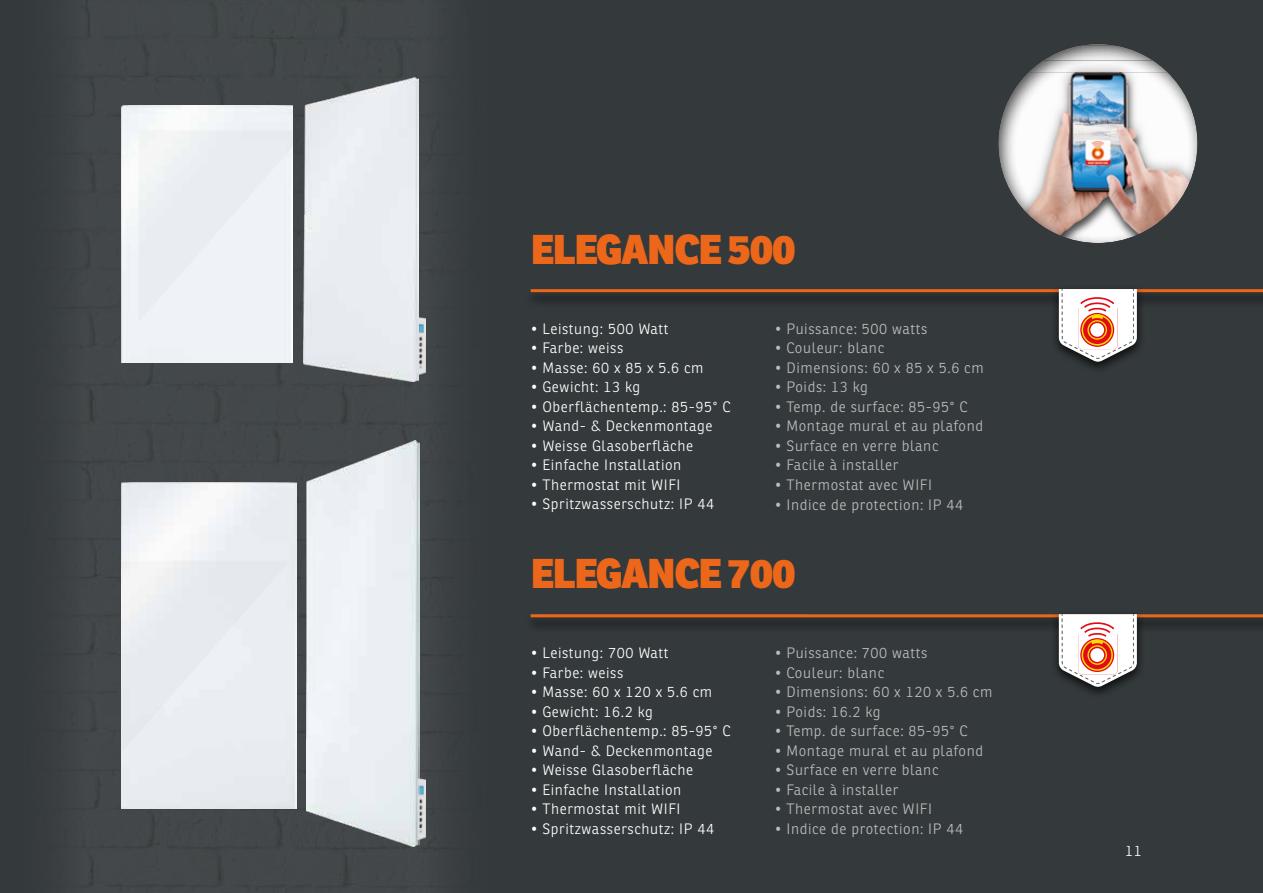
<style>
.page{position:relative;width:1263px;height:893px;background:#34393b}
.page>*{position:absolute;margin:0;border:0;box-sizing:border-box;transform-origin:0 0}
.t1{font:800 40.5px "Ronnia";letter-spacing:-.03em;color:#ec671a}
.t2{font:300 14.7px "Ronnia";letter-spacing:.04em;color:#bcbcbc}
.t3{font:300 14.7px "Ronnia";letter-spacing:.04em;color:#fff}
</style>
<div class="page">
<div style="left:0;top:0;width:507px;height:893px;background:#3f4345"></div>
<img style="left:121px;top:105px;width:171px;height:257px">
<img style="left:418px;top:318px;width:7px;height:58px">
<img style="left:303px;top:78px;width:115px;height:304px">
<img style="left:121px;top:482px;width:175px;height:326px">
<img style="left:420px;top:778px;width:6px;height:62px">
<img style="left:307px;top:440px;width:113px;height:406px">
<svg style="left:530px;top:289px;width:733px;height:4px;background:#bc5920"></svg>
<svg style="left:530px;top:614px;width:733px;height:4px;background:#be5a20"></svg>
<div style="left:121px;top:561px;width:169px;height:192px;background:#eaedf2"></div>
<svg style="left:139px;top:130px;width:168px;height:192px;background:#e5e8ec"></svg>
<div style="left:1051px;top:285px;width:95px;height:89px;background:#000;opacity:.75"></div>
<svg style="left:1059px;top:289px;width:78px;height:73px;background:#dcc2ba"></svg>
<div style="left:1051px;top:610px;width:95px;height:89px;background:#000;opacity:.75"></div>
<svg style="left:1059px;top:614px;width:78px;height:73px;background:#dcc2ba"></svg>
<div style="left:997px;top:41px;width:203px;height:202px;background:#000;opacity:.75"></div>
<h1 class="t1" style="left:531px;top:223px;width:267px">ELEGANCE 500</h1>
<p class="t3" style="left:531px;top:320px;width:139px">• Leistung: 500 Watt</p>
<p class="t3" style="left:531px;top:339px;width:94px">• Farbe: weiss</p>
<p class="t3" style="left:531px;top:359px;width:174px">• Masse: 60 x 85 x 5.6 cm</p>
<p class="t3" style="left:531px;top:378px;width:111px">• Gewicht: 13 kg</p>
<p class="t3" style="left:531px;top:398px;width:201px">• Oberflächentemp.: 85-95° C</p>
<p class="t3" style="left:531px;top:417px;width:183px">• Wand- &amp; Deckenmontage</p>
<p class="t3" style="left:531px;top:437px;width:164px">• Weisse Glasoberfläche</p>
<p class="t3" style="left:531px;top:456px;width:152px">• Einfache Installation</p>
<p class="t3" style="left:531px;top:476px;width:151px">• Thermostat mit WIFI</p>
<p class="t3" style="left:531px;top:495px;width:185px">• Spritzwasserschutz: IP 44</p>
<p class="t2" style="left:775px;top:320px;width:154px">• Puissance: 500 watts</p>
<p class="t2" style="left:775px;top:339px;width:111px">• Couleur: blanc</p>
<p class="t2" style="left:775px;top:359px;width:210px">• Dimensions: 60 x 85 x 5.6 cm</p>
<p class="t2" style="left:775px;top:378px;width:95px">• Poids: 13 kg</p>
<p class="t2" style="left:775px;top:398px;width:194px">• Temp. de surface: 85-95° C</p>
<p class="t2" style="left:775px;top:417px;width:210px">• Montage mural et au plafond</p>
<p class="t2" style="left:775px;top:437px;width:165px">• Surface en verre blanc</p>
<p class="t2" style="left:775px;top:456px;width:125px">• Facile à installer</p>
<p class="t2" style="left:775px;top:476px;width:159px">• Thermostat avec WIFI</p>
<p class="t2" style="left:775px;top:495px;width:190px">• Indice de protection: IP 44</p>
<h1 class="t1" style="left:531px;top:547px;width:267px">ELEGANCE 700</h1>
<p class="t3" style="left:531px;top:644px;width:139px">• Leistung: 700 Watt</p>
<p class="t3" style="left:531px;top:663px;width:94px">• Farbe: weiss</p>
<p class="t3" style="left:531px;top:683px;width:183px">• Masse: 60 x 120 x 5.6 cm</p>
<p class="t3" style="left:531px;top:702px;width:124px">• Gewicht: 16.2 kg</p>
<p class="t3" style="left:531px;top:722px;width:201px">• Oberflächentemp.: 85-95° C</p>
<p class="t3" style="left:531px;top:741px;width:183px">• Wand- &amp; Deckenmontage</p>
<p class="t3" style="left:531px;top:761px;width:164px">• Weisse Glasoberfläche</p>
<p class="t3" style="left:531px;top:780px;width:152px">• Einfache Installation</p>
<p class="t3" style="left:531px;top:800px;width:151px">• Thermostat mit WIFI</p>
<p class="t3" style="left:531px;top:819px;width:185px">• Spritzwasserschutz: IP 44</p>
<p class="t2" style="left:775px;top:644px;width:154px">• Puissance: 700 watts</p>
<p class="t2" style="left:775px;top:663px;width:111px">• Couleur: blanc</p>
<p class="t2" style="left:775px;top:683px;width:219px">• Dimensions: 60 x 120 x 5.6 cm</p>
<p class="t2" style="left:775px;top:703px;width:107px">• Poids: 16.2 kg</p>
<p class="t2" style="left:775px;top:722px;width:194px">• Temp. de surface: 85-95° C</p>
<p class="t2" style="left:775px;top:742px;width:210px">• Montage mural et au plafond</p>
<p class="t2" style="left:775px;top:761px;width:165px">• Surface en verre blanc</p>
<p class="t2" style="left:775px;top:781px;width:125px">• Facile à installer</p>
<p class="t2" style="left:775px;top:800px;width:159px">• Thermostat avec WIFI</p>
<p class="t2" style="left:775px;top:820px;width:190px">• Indice de protection: IP 44</p>
<p class="t3" style="left:1125px;top:842px;width:18px">11</p>
</div>
